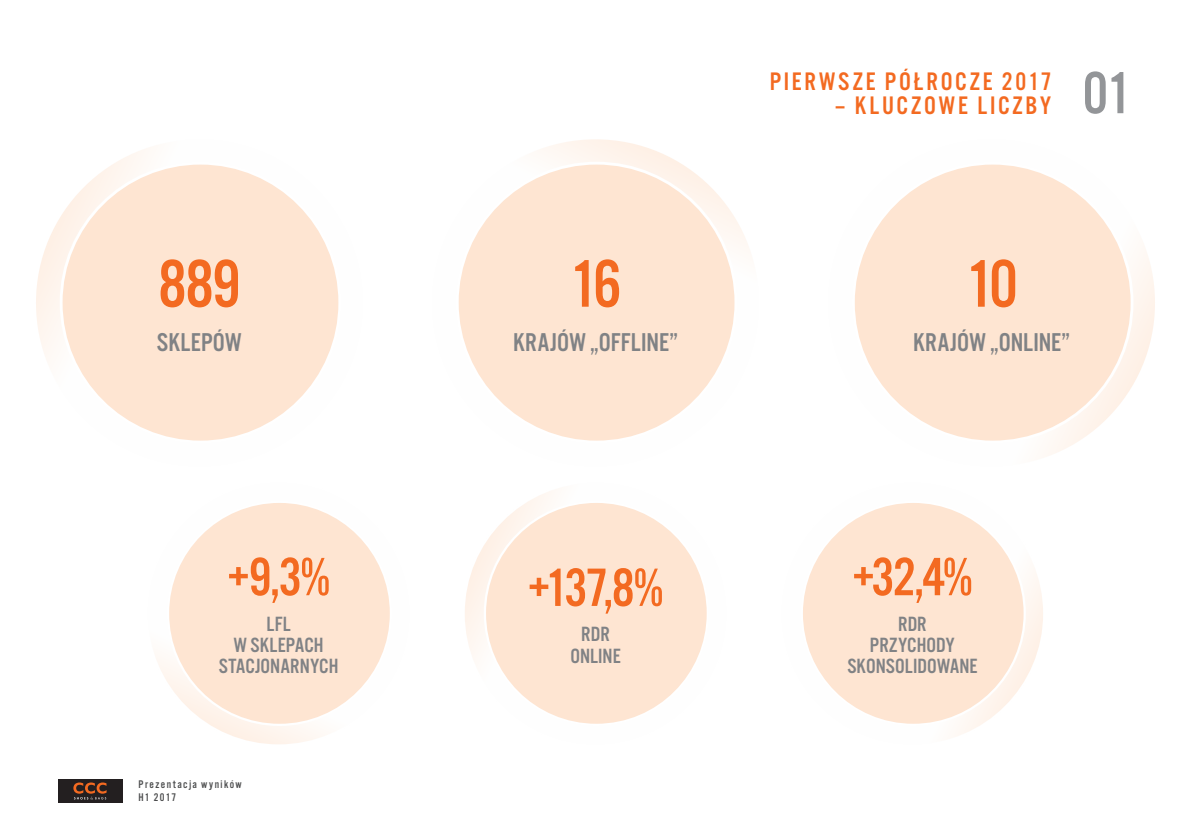
<style>
.page{position:relative;width:1191px;height:840px;background:#fff}
.page>*{position:absolute;margin:0;border:0;box-sizing:border-box;transform-origin:0 0}
.t1{font:69.8px "Alternate Got No 3 DOT";letter-spacing:-.05em;color:#f36a21}
.t2{font:61.6px "Alternate Got No 3 DOT";color:#939598}
.t3{font:56px "Alternate Got No 3 DOT";color:#f36a21}
.t4{font:26.8px "Alternate Got No 3 DOT";letter-spacing:.005em;color:#808285}
.t5{font:26.4px "Alternate Got No 3 DOT";letter-spacing:.105em;color:#f36a21}
.t6{font:21.4px/21.4px "Alternate Got No 3 DOT";color:#808285;text-align:center}
.t7{font:11.6px/13.2px "Alternate Got No 3 DOT";letter-spacing:.12em;color:#4b4c4d}
</style>
<div class="page">
<div style="left:35px;top:138px;width:329px;height:329px;background:linear-gradient(to right,#fef8f4,#feffff);border-radius:50%"></div>
<div style="left:147px;top:481px;width:263px;height:264px;background:linear-gradient(to bottom,#feffff,#fef8f4);border-radius:50%"></div>
<div style="left:431px;top:138px;width:329px;height:329px;background:linear-gradient(to bottom,#fef8f4,#feffff);border-radius:50%"></div>
<div style="left:463px;top:481px;width:264px;height:264px;background:linear-gradient(to right,#fef9f4,#feffff);border-radius:50%"></div>
<div style="left:826px;top:138px;width:330px;height:329px;background:linear-gradient(to right,#feffff,#fef8f4);border-radius:50%"></div>
<div style="left:780px;top:481px;width:264px;height:264px;background:linear-gradient(to right,#feffff,#fef9f4);border-radius:50%"></div>
<div style="left:61px;top:163px;width:279px;height:279px;background:#fee5d2;border-radius:50%"></div>
<div style="left:168px;top:501px;width:223px;height:223px;background:#fee5d2;border-radius:50%"></div>
<div style="left:457px;top:163px;width:279px;height:279px;background:#fee5d2;border-radius:50%"></div>
<div style="left:485px;top:501px;width:223px;height:223px;background:#fee5d2;border-radius:50%"></div>
<div style="left:853px;top:163px;width:279px;height:279px;background:#fee5d2;border-radius:50%"></div>
<div style="left:801px;top:501px;width:223px;height:223px;background:#fee5d2;border-radius:50%"></div>
<div style="left:58px;top:778px;width:64px;height:24px;background:#231f20"></div>
<svg style="left:73px;top:782px;width:34px;height:17px"></svg>
<h1 class="t1" style="left:158px;top:247px;width:84px">889</h1>
<p class="t4" style="left:157px;top:328px;width:87px">SKLEPÓW</p>
<h3 class="t3" style="left:227px;top:547px;width:105px">+9,3%</h3>
<p class="t6" style="left:219px;top:613px;width:121px">LFL<br>W SKLEPACH<br>STACJONARNYCH</p>
<p class="t7" style="left:138px;top:777px;width:105px">Prezentacja wyników<br>H1 2017</p>
<h1 class="t1" style="left:569px;top:247px;width:54px">16</h1>
<p class="t4" style="left:513px;top:328px;width:166px">KRAJÓW „OFFLINE”</p>
<h3 class="t3" style="left:527px;top:558px;width:138px">+137,8%</h3>
<p class="t6" style="left:570px;top:624px;width:52px">RDR<br>ONLINE</p>
<p class="t5" style="left:769px;top:67px;width:283px">PIERWSZE PÓŁROCZE 2017</p>
<p class="t5" style="left:834px;top:92px;width:218px">– KLUCZOWE LICZBY</p>
<h2 class="t2" style="left:1082px;top:61px;width:51px">01</h2>
<h1 class="t1" style="left:965px;top:247px;width:54px">10</h1>
<p class="t4" style="left:913px;top:328px;width:159px">KRAJÓW „ONLINE”</p>
<h3 class="t3" style="left:852px;top:547px;width:122px">+32,4%</h3>
<p class="t6" style="left:847px;top:613px;width:132px">RDR<br>PRZYCHODY<br>SKONSOLIDOWANE</p>
</div>
